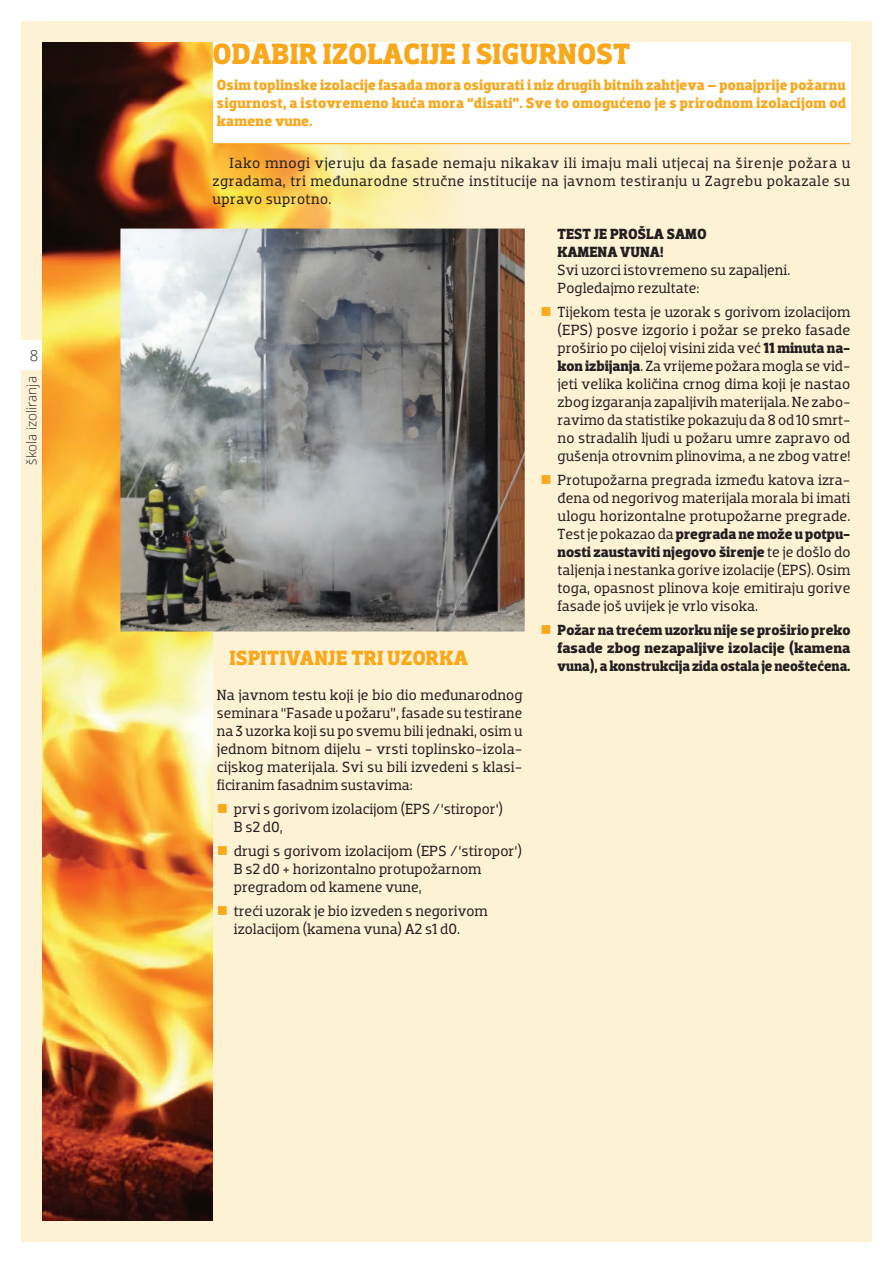
<style>
.page{position:relative;width:893px;height:1263px;background:#fff}
.page>*{position:absolute;margin:0;border:0;box-sizing:border-box;transform-origin:0 0}
.t1{font:700 30px "Dobra Slab";color:#f9a71b}
.t2{font:700 21px "Dobra Slab";letter-spacing:.015em;color:#f9a71b}
.t3{font:15px/18px "Dobra Slab";color:#231f20;text-align:justify}
.t4{font:700 15px/18px "Dobra Slab";letter-spacing:.02em;color:#f9a71b;text-align:justify}
.t5{font:700 15px/18px "Dobra Slab";color:#231f20}
.t6{font:300 15px "Open Sans";color:#231f20}
.t7{font:300 13.5px "Open Sans";color:#231f20}
.s1{color:#f9a71b}
.s2{font-weight:700}
</style>
<div class="page">
<div style="left:21px;top:21px;width:851px;height:1221px;background:#fef2d4"></div>
<div style="left:0;top:340px;width:43px;height:30px;background:#fff"></div>
<img style="left:43px;top:476px;width:170px;height:744px">
<img style="left:43px;top:43px;width:807px;height:433px">
<img style="left:120px;top:229px;width:405px;height:402px">
<div style="left:213px;top:43px;width:637px;height:101px;background:#fff"></div>
<hr style="left:213px;top:143px;width:637px;height:1px;background:#f9a71b">
<p class="t6" style="left:30px;top:345px;width:10px">8</p>
<p class="t7" style="left:22px;top:465px;width:90px;rotate:-90deg">škola izoliranja</p>
<h1 class="t1" style="left:213px;top:36px;width:419px">ODABIR IZOLACIJE I SIGURNOST</h1>
<p class="t4" style="left:217px;top:76px;width:631px">Osim toplinske izolacije fasada mora osigurati i niz drugih bitnih zahtjeva – ponajprije požarnu sigurnost, a istovremeno kuća mora “disati”. Sve to omogućeno je s prirodnom izolacijom od kamene vune.</p>
<p class="t3" style="left:213px;top:154px;width:639px;text-indent:17px">Iako mnogi vjeruju da fasade nemaju nikakav ili imaju mali utjecaj na širenje požara u zgradama, tri međunarodne stručne institucije na javnom testiranju u Zagrebu pokazale su upravo suprotno.</p>
<h2 class="t2" style="left:230px;top:646px;width:240px">ISPITIVANJE TRI UZORKA</h2>
<p class="t3" style="left:217px;top:686px;width:307px">Na javnom testu koji je bio dio međunarodnog seminara “Fasade u požaru”, fasade su testirane na 3 uzorka koji su po svemu bili jednaki, osim u jednom bitnom dijelu - vrsti toplinsko-izola&shy;cijskog materijala. Svi su bili izvedeni s klasi&shy;ficiranim fasadnim sustavima:</p>
<p class="t3" style="left:234px;top:800px;width:271px;text-indent:-17px"><span class="s1">■</span> prvi s gorivom izolacijom (EPS /‘stiropor‘)<br>B s2 d0,</p>
<p class="t3" style="left:234px;top:842px;width:290px;text-align:left;text-indent:-17px"><span class="s1">■</span> drugi s gorivom izolacijom (EPS /‘stiropor‘)<br>B s2 d0 + horizontalno protupožarnom pregradom od kamene vune,</p>
<p class="t3" style="left:234px;top:902px;width:255px;text-indent:-17px"><span class="s1">■</span> treći uzorak je bio izveden s negorivom izolacijom (kamena vuna) A2 s1 d0.</p>
<p class="t5" style="left:557px;top:225px;width:151px">TEST JE PROŠLA SAMO<br>KAMENA VUNA!</p>
<p class="t3" style="left:557px;top:261px;width:234px">Svi uzorci istovremeno su zapaljeni.<br>Pogledajmo rezultate:</p>
<p class="t3" style="left:558px;top:303px;width:295px;text-indent:-17px"><span class="s1">■</span> Tijekom testa je uzorak s gorivom izolacijom (EPS) posve izgorio i požar se preko fasade proširio po cijeloj visini zida već <span class="s2">11 minuta na&shy;kon izbijanja</span>. Za vrijeme požara mogla se vid&shy;jeti velika količina crnog dima koji je nastao zbog izgaranja zapaljivih materijala. Ne zabo&shy;ravimo da statistike pokazuju da 8 od 10 smrt&shy;no stradalih ljudi u požaru umre zapravo od gušenja otrovnim plinovima, a ne zbog vatre!</p>
<p class="t3" style="left:558px;top:471px;width:295px;text-indent:-17px"><span class="s1">■</span> Protupožarna pregrada između katova izra&shy;đena od negorivog materijala morala bi imati ulogu horizontalne protupožarne pregrade.<br>Test je pokazao da <span class="s2">pregrada ne može u potpu&shy;nosti zaustaviti njegovo širenje</span> te je došlo do taljenja i nestanka gorive izolacije (EPS). Osim toga, opasnost plinova koje emitiraju gorive fasade još uvijek je vrlo visoka.</p>
<p class="t5" style="left:558px;top:621px;width:294px;text-align:justify;text-indent:-17px"><span class="s1">■</span> Požar na trećem uzorku nije se proširio preko fasade zbog nezapaljive izolacije (kamena vuna), a konstrukcija zida ostala je neoštećena.</p>
</div>
